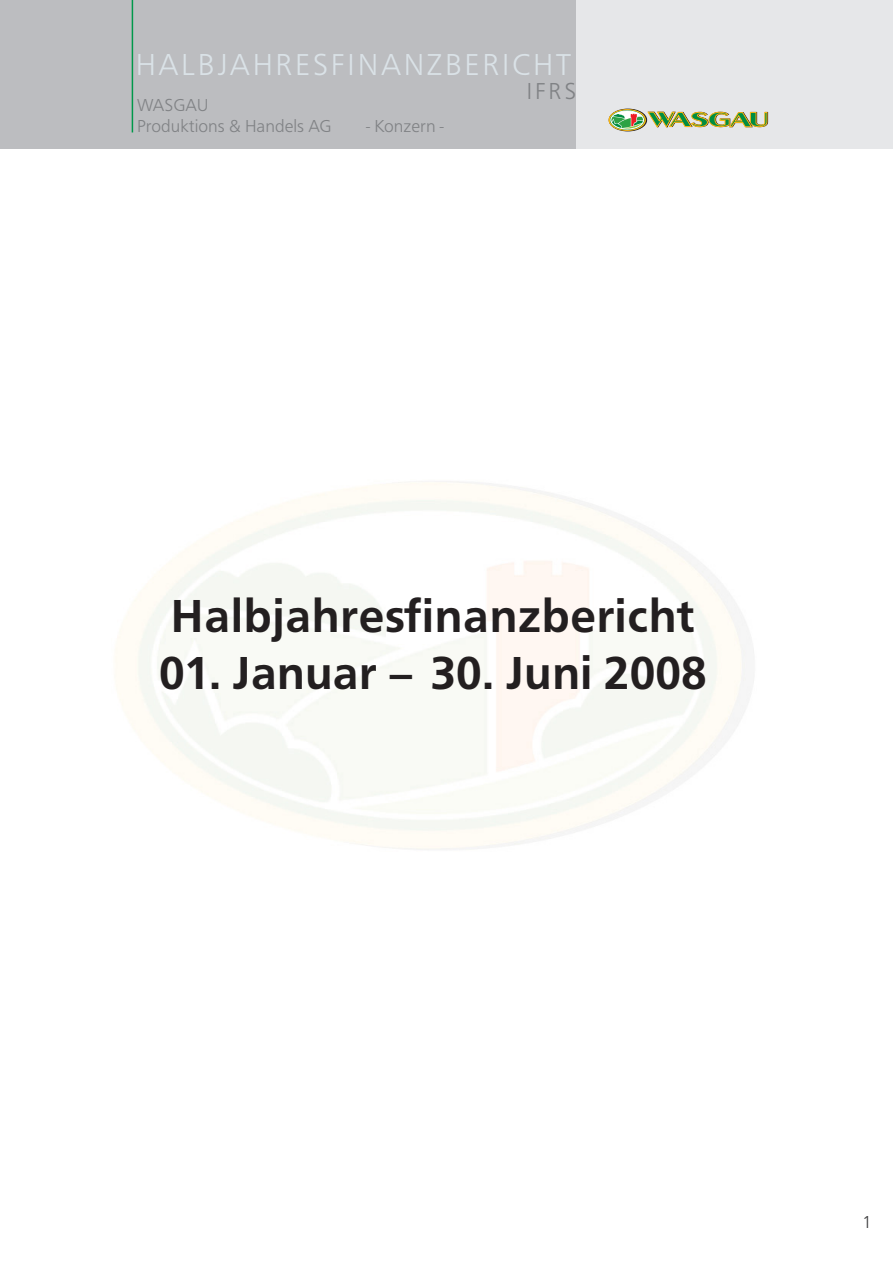
<style>
.page{position:relative;width:893px;height:1263px;background:#fff}
.page>*{position:absolute;margin:0;border:0;box-sizing:border-box;transform-origin:0 0}
.t1{font:500 48px "Frutus T";letter-spacing:.01em;color:#231f20}
.t2{font:300 31.5px "Frutus T";letter-spacing:.08em;color:#dae2e7}
.t3{font:300 24px "Frutus T";color:#808285}
.t4{font:300 18px/21.6px "Frutus T";color:#808285}
.t5{font:300 18px "Frutus T";color:#3e3e3f}
</style>
<div class="page">
<div style="left:544px;top:0;width:349px;height:149px;background:#e6e7e9"></div>
<div style="left:0;top:0;width:575px;height:149px;background:#bcbdc0"></div>
<hr style="left:132px;top:0;width:1px;height:132px;background:#00984a">
<div style="left:609px;top:109px;width:38px;height:22px;background:#544322;border:1px solid #231f20;border-radius:50%"></div>
<svg style="left:608px;top:109px;width:38px;height:22px"></svg>
<svg style="left:610px;top:110px;width:34px;height:20px"></svg>
<div style="left:611px;top:111px;width:33px;height:18px;border:1px solid #fff;border-radius:50%"></div>
<svg style="left:611px;top:112px;width:157px;height:17px"></svg>
<p class="t2" style="left:136px;top:49px;width:437px">HALBJAHRESFINANZBERICHT</p>
<p class="t3" style="left:526px;top:79px;width:51px">IFRS</p>
<p class="t4" style="left:137px;top:95px;width:196px">WASGAU<br>Produktions &amp; Handels AG</p>
<p class="t4" style="left:366px;top:116px;width:79px">- Konzern -</p>
<p class="t1" style="left:171px;top:592px;width:526px">Halbjahresfinanzbericht</p>
<p class="t1" style="left:159px;top:650px;width:549px">01. Januar – 30. Juni 2008</p>
<p class="t5" style="left:862px;top:1212px;width:11px">1</p>
</div>
